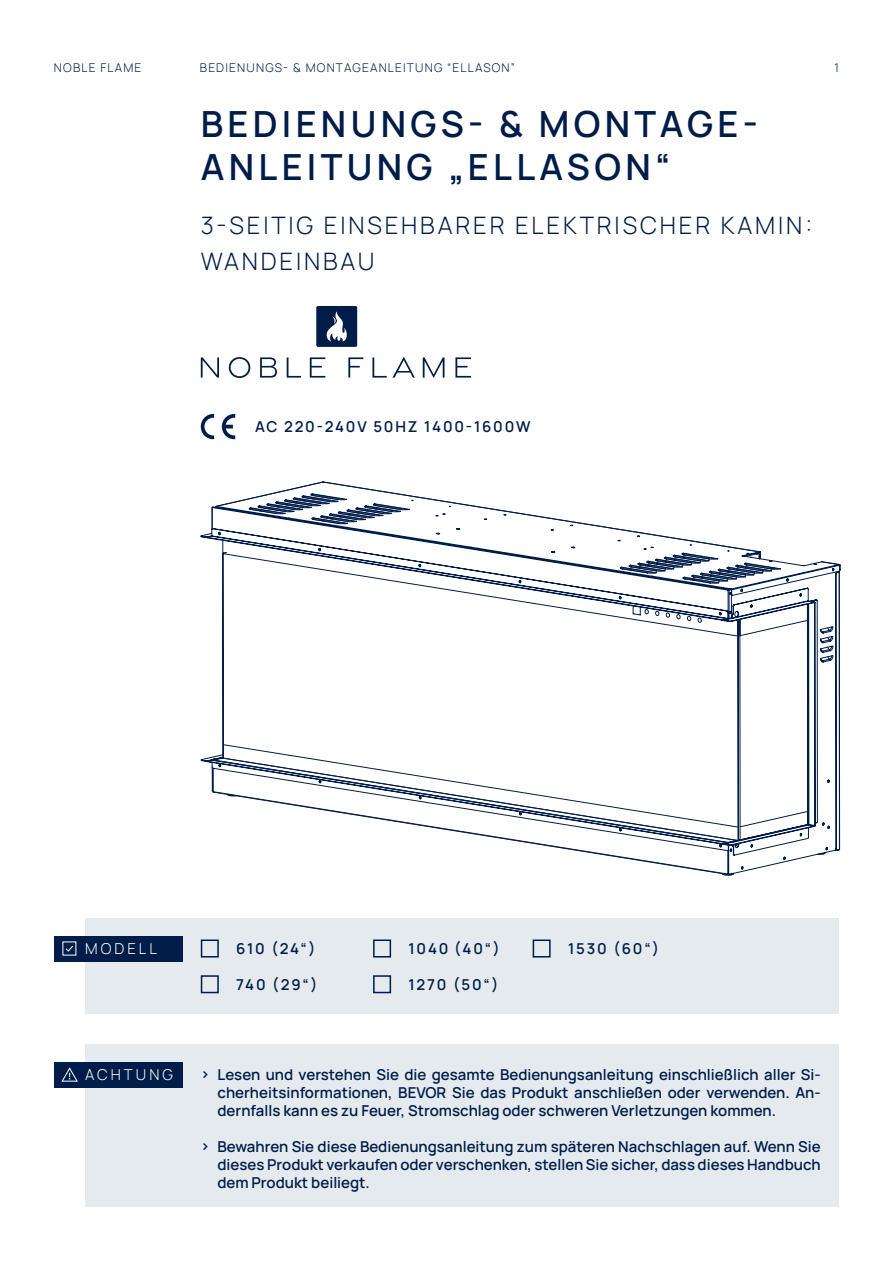
<style>
.page{position:relative;width:893px;height:1263px;background:#fff}
.page>*{position:absolute;margin:0;border:0;box-sizing:border-box;transform-origin:0 0}
.t1{font:600 36px/43.5px "Manrope";letter-spacing:.12em;color:#001c48}
.t2{font:300 24px/36px "Manrope";letter-spacing:.12em;color:#001c48}
.t3{font:600 15px/18px "Manrope";color:#001c48;text-align:justify}
.t4{font:600 15px "Manrope";letter-spacing:.12em;color:#001c48}
.t5{font:300 15px "Manrope";letter-spacing:.2em;color:#fff}
.t6{font:300 12px "Manrope";letter-spacing:.1em;color:#001c48}
</style>
<div class="page">
<div style="left:85px;top:918px;width:754px;height:95px;background:#e5eaee"></div>
<div style="left:54px;top:936px;width:129px;height:25px;background:#001c48"></div>
<div style="left:85px;top:1044px;width:754px;height:162px;background:#e5eaee"></div>
<div style="left:54px;top:1062px;width:129px;height:25px;background:#001c48"></div>
<svg style="left:61px;top:1067px;width:17px;height:15px"></svg>
<svg style="left:201px;top:414px;width:13px;height:25px"></svg>
<svg style="left:222px;top:414px;width:13px;height:25px"></svg>
<div style="left:201px;top:939px;width:18px;height:18px;border:2px solid #001c48"></div>
<div style="left:373px;top:939px;width:18px;height:18px;border:2px solid #001c48"></div>
<div style="left:533px;top:939px;width:18px;height:18px;border:2px solid #001c48"></div>
<div style="left:201px;top:975px;width:18px;height:18px;border:2px solid #001c48"></div>
<div style="left:373px;top:975px;width:18px;height:18px;border:2px solid #001c48"></div>
<svg style="left:62px;top:941px;width:15px;height:15px"></svg>
<svg style="left:316px;top:306px;width:41px;height:41px;background:#2e4469"></svg>
<svg style="left:201px;top:357px;width:18px;height:21px"></svg>
<svg style="left:229px;top:357px;width:21px;height:21px"></svg>
<svg style="left:260px;top:357px;width:17px;height:21px"></svg>
<svg style="left:287px;top:357px;width:14px;height:21px"></svg>
<svg style="left:310px;top:357px;width:15px;height:21px"></svg>
<svg style="left:348px;top:357px;width:15px;height:21px"></svg>
<svg style="left:372px;top:357px;width:43px;height:21px"></svg>
<svg style="left:423px;top:357px;width:21px;height:21px"></svg>
<svg style="left:455px;top:357px;width:16px;height:21px"></svg>
<svg style="left:211px;top:494px;width:630px;height:381px"></svg>
<p class="t6" style="left:54px;top:59px;width:89px">NOBLE FLAME</p>
<p class="t6" style="left:200px;top:59px;width:317px">BEDIENUNGS- &amp; MONTAGEANLEITUNG “ELLASON”</p>
<p class="t6" style="left:834px;top:59px;width:6px">1</p>
<h1 class="t1" style="left:201px;top:101px;width:559px">BEDIENUNGS- &amp; MONTAGE-<br>ANLEITUNG „ELLASON“</h1>
<h2 class="t2" style="left:201px;top:206px;width:613px">3-SEITIG EINSEHBARER ELEKTRISCHER KAMIN:<br>WANDEINBAU</h2>
<p class="t4" style="left:255px;top:416px;width:277px">AC 220-240V 50HZ 1400-1600W</p>
<p class="t5" style="left:85px;top:938px;width:73px">MODELL</p>
<p class="t3" style="left:236px;top:939px;width:81px">610 (24“)</p>
<p class="t3" style="left:236px;top:975px;width:83px">740 (29“)</p>
<p class="t3" style="left:408px;top:939px;width:93px">1040 (40“)</p>
<p class="t3" style="left:408px;top:975px;width:91px">1270 (50“)</p>
<p class="t3" style="left:568px;top:939px;width:93px">1530 (60“)</p>
<p class="t5" style="left:85px;top:1064px;width:89px">ACHTUNG</p>
<p class="t3" style="left:217px;top:1065px;width:605px">Lesen und verstehen Sie die gesamte Bedienungsanleitung einschließlich aller Si&shy;cherheitsinformationen, BEVOR Sie das Produkt anschließen oder verwenden. An&shy;dernfalls kann es zu Feuer, Stromschlag oder schweren Verletzungen kommen.</p>
<p class="t3" style="left:217px;top:1137px;width:605px">Bewahren Sie diese Bedienungsanleitung zum späteren Nachschlagen auf. Wenn Sie dieses Produkt verkaufen oder verschenken, stellen Sie sicher, dass dieses Handbuch dem Produkt beiliegt.</p>
</div>
